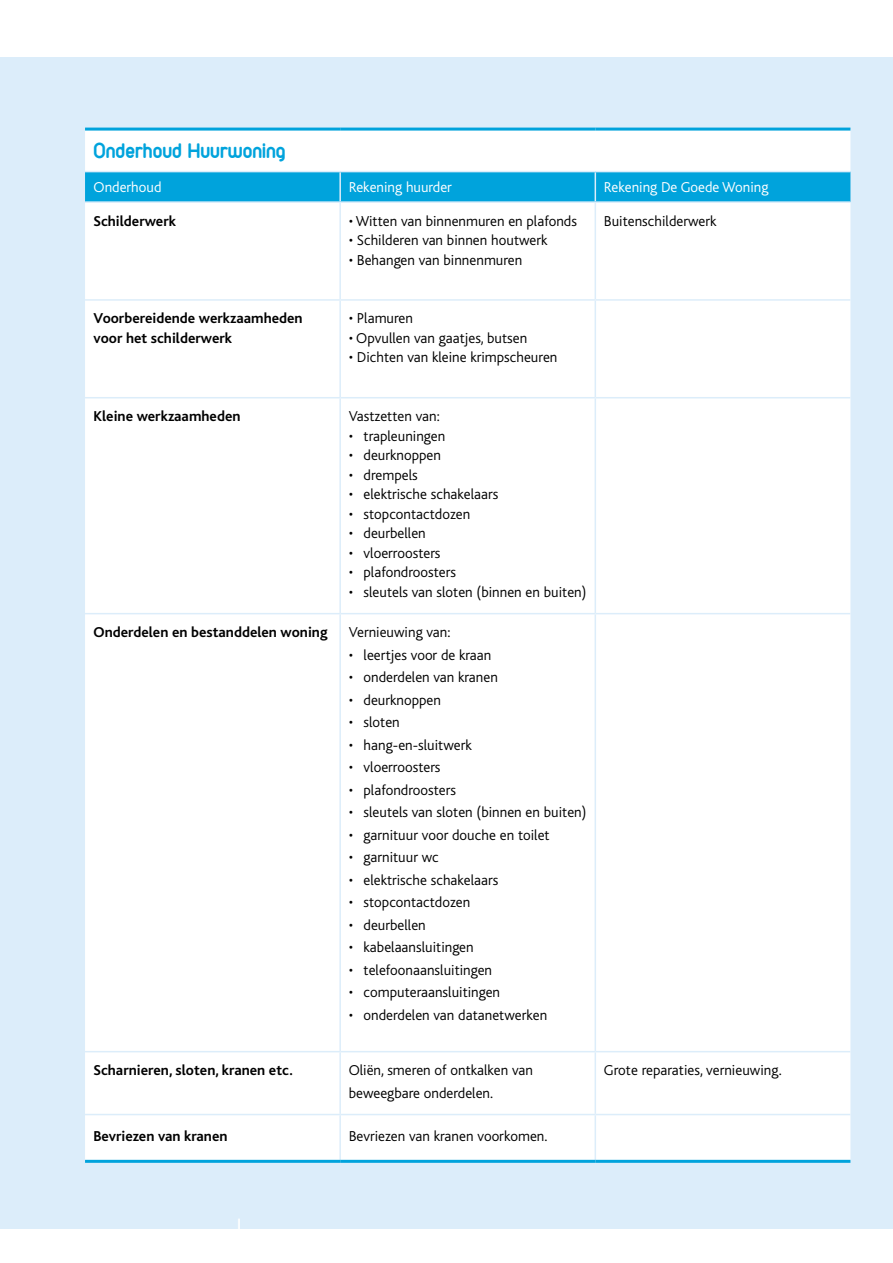
<style>
.page{position:relative;width:893px;height:1263px;background:#fff}
.page>*{position:absolute;margin:0;border:0;box-sizing:border-box;transform-origin:0 0}
.t1{font:700 22.5px "Duepuntozero";color:#00a3dc}
.t2{font:20.25px "Myriad Pro";color:#fff}
.t3{font:300 15px/22.5px "Bliss";color:#000}
.t4{font:700 15px/19.5px "Bliss";color:#000}
.t5{font:300 15px "Bliss";color:#fff}
</style>
<div class="page">
<div style="left:0;top:0;width:893px;height:1229px;background:#dcedfa"></div>
<div style="left:0;top:0;width:893px;height:57px;background:#fff"></div>
<div style="left:85px;top:131px;width:765px;height:1029px;background:#fff"></div>
<div style="left:85px;top:172px;width:765px;height:29px;background:#00a3dc"></div>
<hr style="left:339px;top:203px;width:2px;height:96px;background:#dcedfa">
<hr style="left:595px;top:203px;width:1px;height:96px;background:#dcedfa">
<hr style="left:339px;top:301px;width:2px;height:96px;background:#dcedfa">
<hr style="left:595px;top:301px;width:1px;height:96px;background:#dcedfa">
<hr style="left:339px;top:398px;width:2px;height:215px;background:#dcedfa">
<hr style="left:595px;top:398px;width:1px;height:215px;background:#dcedfa">
<hr style="left:339px;top:614px;width:2px;height:437px;background:#dcedfa">
<hr style="left:595px;top:614px;width:1px;height:437px;background:#dcedfa">
<hr style="left:339px;top:1052px;width:2px;height:62px;background:#dcedfa">
<hr style="left:595px;top:1052px;width:1px;height:62px;background:#dcedfa">
<hr style="left:339px;top:1115px;width:2px;height:45px;background:#dcedfa">
<hr style="left:595px;top:1115px;width:1px;height:45px;background:#dcedfa">
<hr style="left:85px;top:201px;width:255px;height:2px;background:#dcedfa">
<hr style="left:340px;top:201px;width:255px;height:2px;background:#dcedfa">
<hr style="left:595px;top:201px;width:255px;height:2px;background:#dcedfa">
<hr style="left:85px;top:299px;width:255px;height:2px;background:#dcedfa">
<hr style="left:340px;top:299px;width:255px;height:2px;background:#dcedfa">
<hr style="left:595px;top:299px;width:255px;height:2px;background:#dcedfa">
<hr style="left:85px;top:397px;width:255px;height:1px;background:#dcedfa">
<hr style="left:340px;top:397px;width:255px;height:1px;background:#dcedfa">
<hr style="left:595px;top:397px;width:255px;height:1px;background:#dcedfa">
<hr style="left:85px;top:613px;width:255px;height:1px;background:#dcedfa">
<hr style="left:340px;top:613px;width:255px;height:1px;background:#dcedfa">
<hr style="left:595px;top:613px;width:255px;height:1px;background:#dcedfa">
<hr style="left:85px;top:1051px;width:255px;height:1px;background:#dcedfa">
<hr style="left:340px;top:1051px;width:255px;height:1px;background:#dcedfa">
<hr style="left:595px;top:1051px;width:255px;height:1px;background:#dcedfa">
<hr style="left:85px;top:1114px;width:255px;height:1px;background:#dcedfa">
<hr style="left:340px;top:1114px;width:255px;height:1px;background:#dcedfa">
<hr style="left:595px;top:1114px;width:255px;height:1px;background:#dcedfa">
<hr style="left:85px;top:128px;width:255px;height:3px;background:#00a3dc">
<hr style="left:340px;top:128px;width:255px;height:3px;background:#00a3dc">
<hr style="left:595px;top:128px;width:255px;height:3px;background:#00a3dc">
<hr style="left:85px;top:171px;width:255px;height:1px;background:#dcedfa">
<hr style="left:340px;top:171px;width:255px;height:1px;background:#dcedfa">
<hr style="left:595px;top:171px;width:255px;height:1px;background:#dcedfa">
<hr style="left:85px;top:1160px;width:255px;height:3px;background:#00a3dc">
<hr style="left:340px;top:1160px;width:255px;height:3px;background:#00a3dc">
<hr style="left:595px;top:1160px;width:255px;height:3px;background:#00a3dc">
<h1 class="t1" style="left:94px;top:138px;width:194px">Onderhoud Huurwoning</h1>
<p class="t5" style="left:94px;top:179px;width:70px">Onderhoud</p>
<p class="t5" style="left:349px;top:179px;width:105px">Rekening huurder</p>
<p class="t5" style="left:604px;top:179px;width:166px">Rekening De Goede Woning</p>
<p class="t4" style="left:94px;top:211px;width:84px">Schilderwerk</p>
<p class="t3" style="left:349px;top:210px;width:230px">• Witten van binnenmuren en plafonds</p>
<p class="t3" style="left:349px;top:229px;width:200px">• Schilderen van binnen houtwerk</p>
<p class="t3" style="left:349px;top:249px;width:175px">• Behangen van binnenmuren</p>
<p class="t3" style="left:604px;top:210px;width:114px">Buitenschilderwerk</p>
<p class="t4" style="left:94px;top:309px;width:211px">Voorbereidende werkzaamheden voor het schilderwerk</p>
<p class="t3" style="left:349px;top:307px;width:66px">• Plamuren</p>
<p class="t3" style="left:349px;top:327px;width:180px">• Opvullen van gaatjes, butsen</p>
<p class="t3" style="left:349px;top:346px;width:210px">• Dichten van kleine krimpscheuren</p>
<p class="t4" style="left:94px;top:407px;width:148px">Kleine werkzaamheden</p>
<p class="t3" style="left:349px;top:405px;width:92px">Vastzetten van:</p>
<p class="t3" style="left:349px;top:425px;width:98px">• trapleuningen</p>
<p class="t3" style="left:349px;top:444px;width:94px">• deurknoppen</p>
<p class="t3" style="left:349px;top:464px;width:71px">• drempels</p>
<p class="t3" style="left:349px;top:483px;width:151px">• elektrische schakelaars</p>
<p class="t3" style="left:349px;top:503px;width:123px">• stopcontactdozen</p>
<p class="t3" style="left:349px;top:522px;width:79px">• deurbellen</p>
<p class="t3" style="left:349px;top:542px;width:93px">• vloerroosters</p>
<p class="t3" style="left:349px;top:561px;width:109px">• plafondroosters</p>
<p class="t3" style="left:349px;top:581px;width:239px">• sleutels van sloten (binnen en buiten)</p>
<p class="t4" style="left:94px;top:623px;width:236px">Onderdelen en bestanddelen woning</p>
<p class="t3" style="left:349px;top:621px;width:103px">Vernieuwing van:</p>
<p class="t3" style="left:349px;top:644px;width:144px">• leertjes voor de kraan</p>
<p class="t3" style="left:349px;top:666px;width:151px">• onderdelen van kranen</p>
<p class="t3" style="left:349px;top:689px;width:94px">• deurknoppen</p>
<p class="t3" style="left:349px;top:711px;width:53px">• sloten</p>
<p class="t3" style="left:349px;top:734px;width:125px">• hang-en-sluitwerk</p>
<p class="t3" style="left:349px;top:756px;width:93px">• vloerroosters</p>
<p class="t3" style="left:349px;top:779px;width:109px">• plafondroosters</p>
<p class="t3" style="left:349px;top:801px;width:239px">• sleutels van sloten (binnen en buiten)</p>
<p class="t3" style="left:349px;top:824px;width:202px">• garnituur voor douche en toilet</p>
<p class="t3" style="left:349px;top:846px;width:92px">• garnituur wc</p>
<p class="t3" style="left:349px;top:869px;width:151px">• elektrische schakelaars</p>
<p class="t3" style="left:349px;top:891px;width:123px">• stopcontactdozen</p>
<p class="t3" style="left:349px;top:914px;width:79px">• deurbellen</p>
<p class="t3" style="left:349px;top:936px;width:127px">• kabelaansluitingen</p>
<p class="t3" style="left:349px;top:959px;width:145px">• telefoonaansluitingen</p>
<p class="t3" style="left:349px;top:981px;width:153px">• computeraansluitingen</p>
<p class="t3" style="left:349px;top:1004px;width:200px">• onderdelen van datanetwerken</p>
<p class="t4" style="left:94px;top:1061px;width:201px">Scharnieren, sloten, kranen etc.</p>
<p class="t3" style="left:349px;top:1059px;width:186px">Oliën, smeren of ontkalken van beweegbare onderdelen.</p>
<p class="t3" style="left:604px;top:1059px;width:180px">Grote reparaties, vernieuwing.</p>
<p class="t4" style="left:94px;top:1127px;width:135px">Bevriezen van kranen</p>
<p class="t3" style="left:349px;top:1125px;width:200px">Bevriezen van kranen voorkomen.</p>
<h2 class="t2" style="left:237px;top:1213px;width:6px">l</h2>
</div>
